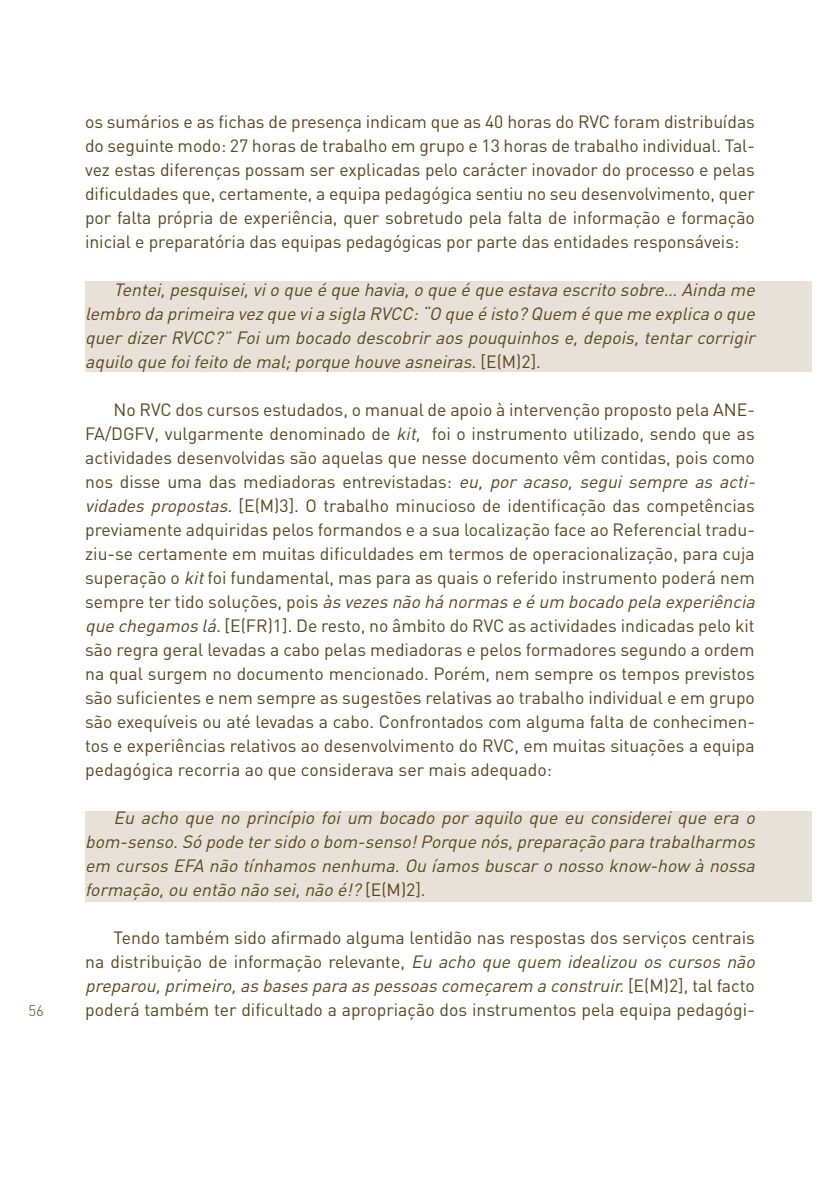
<style>
.page{position:relative;width:840px;height:1191px;background:#fff}
.page>*{position:absolute;margin:0;border:0;box-sizing:border-box;transform-origin:0 0}
.t1{font:17.6px/24px "DIN";color:#5a471a}
.t2{font:italic 17.6px/24px "DIN";color:#5a471a;text-align:justify}
.t3{font:300 15px "DIN";color:#5a471a}
.s1{font-style:normal}
.s2{font-style:italic}
</style>
<div class="page">
<div style="left:85px;top:811px;width:726px;height:90px;background:#e7e1d8"></div>
<div style="left:85px;top:281px;width:726px;height:90px;background:#e7e1d8"></div>
<p class="t3" style="left:28px;top:1001px;width:8px">56</p>
<p class="t1" style="left:85px;top:109px;width:671px;text-align:justify">os sumários e as fichas de presença indicam que as 40 horas do RVC foram distribuídas do seguinte modo: 27 horas de trabalho em grupo e 13 horas de trabalho individual. Tal&shy;vez estas diferenças possam ser explicadas pelo carácter inovador do processo e pelas dificuldades que, certamente, a equipa pedagógica sentiu no seu desenvolvimento, quer por falta própria de experiência, quer sobretudo pela falta de informação e formação inicial e preparatória das equipas pedagógicas por parte das entidades responsáveis:</p>
<p class="t2" style="left:85px;top:277px;width:675px;text-indent:28px">Tentei,pesquisei,vio que é que havia,o que é que estava escrito sobre… Ainda me lembro da primeira vezque via sigla RVCC:“O que é isto? Quem é que me explica o que querdizerRVCC?”Foium bocado descobriraos pouquinhos e,depois,tentarcorrigir aquilo que foifeito de mal;porque houve asneiras.<span class="s1">[ E ( M ) 2 ] .</span></p>
<p class="t1" style="left:85px;top:397px;width:675px;text-indent:28px">No RVC dos cursos estudados, o manual de apoio à intervenção proposto pela ANE-FA/DGFV, vulgarmente denominado de <span class="s2">kit,</span> foi o instrumento utilizado, sendo que as actividades desenvolvidas são aquelas que nesse documento vêm contidas, pois como nos disse uma das mediadoras entrevistadas: <span class="s2">eu, por acaso, segui sempre as acti&shy;vidades propostas.</span> [E(M)3]. O trabalho minucioso de identificação das competências previamente adquiridas pelos formandos e a sua localização face ao Referencial tradu&shy;ziu-se certamente em muitas dificuldades em termos de operacionalização, para cuja superação o <span class="s2">kit</span>foi fundamental, mas para as quais o referido instrumento poderá nem s e m p re t e r t i d o s o l u ç õ e s , p o i s <span class="s2">às vezes não há normas e é um bocado pela experiência que chegamos lá.</span>[E(FR)1]. De resto, no âmbito do RVC as actividades indicadas pelo kit são regra geral levadas a cabo pelas mediadoras e pelos formadores segundo a ordem na qual surgem no documento mencionado. Porém, nem sempre os tempos previstos são suficientes e nem sempre as sugestões relativas ao trabalho individual e em grupo são exequíveis ou até levadas a cabo. Confrontados com alguma falta de conhecimen&shy;tos e experiências relativos ao desenvolvimento do RVC, em muitas situações a equipa pedagógica recorria ao que considerava ser mais adequado:</p>
<p class="t2" style="left:85px;top:805px;width:675px;text-indent:28px">Eu acho que no princípio foi um bocado por aquilo que eu considerei que era o bom-senso.Só pode tersido o bom-senso!Porque nós,preparação para trabalharmos em cursos EFA não tínhamos nenhuma.Ou íamos buscaro nosso know-how à nossa formação,ou então não sei,não é!? <span class="s1">[ E ( M ) 2 ] .</span></p>
<p class="t1" style="left:85px;top:925px;width:675px;text-indent:28px">Tendo também sido afirmado alguma lentidão nas respostas dos serviços centrais na distribuição de informação relevante, <span class="s2">Eu acho que quem idealizou os cursos não preparou,primeiro,as bases para as pessoas começarem a construir.</span>[ E ( M ) 2 ] , t a l f a c t o poderá também ter dificultado a apropriação dos instrumentos pela equipa pedagógi-</p>
</div>
